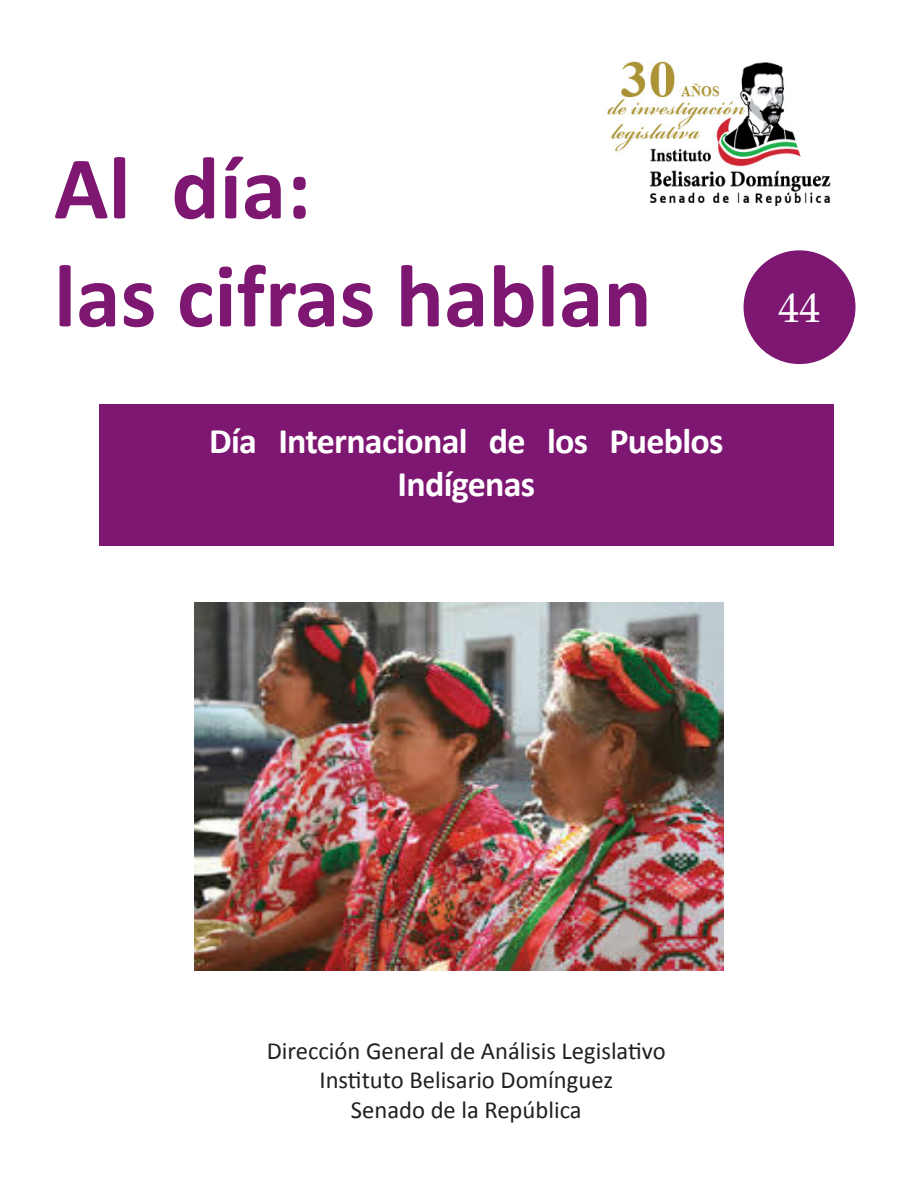
<style>
.page{position:relative;width:918px;height:1188px;background:#fff}
.page>*{position:absolute;margin:0;border:0;box-sizing:border-box;transform-origin:0 0}
.t1{font:700 90px/108px "Calibri";color:#7d1772}
.t2{font:42px "Book Antiqua";color:#fff}
.t3{font:700 36px/43.2px "Calibri";letter-spacing:-.02em;color:#fff;text-align:center}
.t4{font:24.6px/29.5px "Calibri";color:#231f20;text-align:center}
</style>
<div class="page">
<img style="left:607px;top:61px;width:223px;height:144px">
<div style="left:99px;top:404px;width:735px;height:142px;background:#7d1772"></div>
<div style="left:744px;top:250px;width:111px;height:114px;background:#7d1772;border-radius:50%"></div>
<img style="left:194px;top:603px;width:530px;height:367px">
<h1 class="t1" style="left:54px;top:130px;width:599px">Al día:<br>las cifras hablan</h1>
<h3 class="t3" style="left:209px;top:418px;width:516px">Día Internacional de los Pueblos<br>Indígenas</h3>
<h2 class="t2" style="left:779px;top:279px;width:43px">44</h2>
<p class="t4" style="left:267px;top:1035px;width:401px">Dirección General de Análisis Legislativo<br>Instituto Belisario Domínguez<br>Senado de la República</p>
</div>
